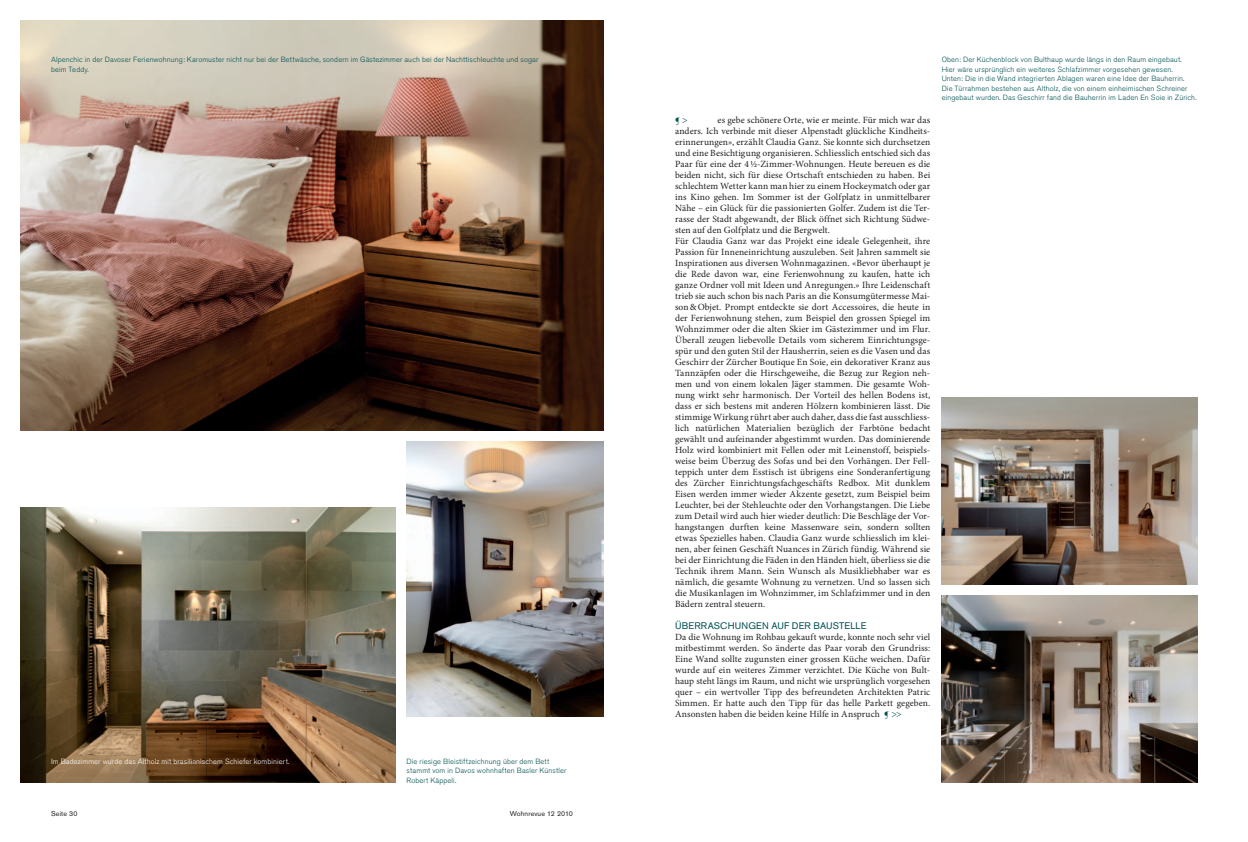
<style>
.page{position:relative;width:1248px;height:842px;background:#fff}
.page>*{position:absolute;margin:0;border:0;box-sizing:border-box;transform-origin:0 0}
.t1{font:10px "Minion Pro";color:#005052}
.t2{font:9.5px/11px "Minion Pro";letter-spacing:.005em;color:#231f20}
.t3{font:9.5px "Akzidenz Grotesk BE";letter-spacing:.02em;color:#005052}
.t4{font:300 7.5px/9.5px "Akzidenz Grotesk BE";letter-spacing:.015em;color:#005052}
.t5{font:300 7.5px "Akzidenz Grotesk BE";letter-spacing:.015em;color:#fff}
.t6{font:7px "Akzidenz Grotesk BE";letter-spacing:.02em;color:#231f20}
.s1{font-size:10px;color:#005052}
</style>
<div class="page">
<img style="left:20px;top:508px;width:375px;height:275px">
<img style="left:406px;top:442px;width:197px;height:275px">
<img style="left:941px;top:398px;width:256px;height:187px">
<img style="left:20px;top:20px;width:583px;height:411px">
<img style="left:941px;top:596px;width:256px;height:187px">
<p class="t4" style="left:51px;top:55px;width:489px">Alpenchic in der Davoser Ferienwohnung: Karomuster nicht nur bei der Bettwäsche, sondern im Gästezimmer auch bei der Nachttischleuchte und sogar beim Teddy.</p>
<p class="t5" style="left:51px;top:757px;width:240px">Im Badezimmer wurde das Altholz mit brasilianischem Schiefer kombiniert.</p>
<p class="t4" style="left:406px;top:756px;width:161px">Die riesige Bleistiftzeichnung über dem Bett stammt vom in Davos wohnhaften Basler Künstler<br>Robert Käppeli.</p>
<p class="t6" style="left:51px;top:809px;width:28px">SEITE 30</p>
<p class="t6" style="left:509px;top:809px;width:65px">WOHNREVUE 12 2010</p>
<p class="t2" style="left:675px;top:115px;width:257px;text-indent:43px">es gebe schönere Orte, wie er meinte. Für mich war das anders. Ich verbinde mit dieser Alpenstadt glückliche Kindheits&shy;erinnerungen», erzählt Claudia Ganz. Sie konnte sich durchsetzen und eine Besichtigung organisieren. Schliesslich entschied sich das Paar für eine der 4½-Zimmer-Wohnungen. Heute bereuen es die beiden nicht, sich für diese Ortschaft entschieden zu haben. Bei schlechtem Wetter kann man hier zu einem Hockeymatch oder gar ins Kino gehen. Im Sommer ist der Golfplatz in unmittelbarer Nähe – ein Glück für die passionierten Golfer. Zudem ist die Ter&shy;rasse der Stadt abgewandt, der Blick öffnet sich Richtung Südwe&shy;sten auf den Golfplatz und die Bergwelt.<br>Für Claudia Ganz war das Projekt eine ideale Gelegenheit, ihre Passion für Inneneinrichtung auszuleben. Seit Jahren sammelt sie Inspirationen aus diversen Wohnmagazinen. «Bevor überhaupt je die Rede davon war, eine Ferienwohnung zu kaufen, hatte ich ganze Ordner voll mit Ideen und Anregungen.» Ihre Leidenschaft trieb sie auch schon bis nach Paris an die Konsumgütermesse Mai&shy;son&amp;Objet. Prompt entdeckte sie dort Accessoires, die heute in der Ferienwohnung stehen, zum Beispiel den grossen Spiegel im Wohnzimmer oder die alten Skier im Gästezimmer und im Flur.<br>Überall zeugen liebevolle Details vom sicherem Einrichtungsge&shy;spür und den guten Stil der Hausherrin, seien es die Vasen und das Geschirr der Zürcher Boutique En Soie, ein dekorativer Kranz aus Tannzäpfen oder die Hirschgeweihe, die Bezug zur Region neh&shy;men und von einem lokalen Jäger stammen. Die gesamte Woh&shy;nung wirkt sehr harmonisch. Der Vorteil des hellen Bodens ist, dass er sich bestens mit anderen Hölzern kombinieren lässt. Die stimmige Wirkung rührt aber auch daher, dass die fast ausschliess&shy;lich natürlichen Materialien bezüglich der Farbtöne bedacht gewählt und aufeinander abgestimmt wurden. Das dominierende Holz wird kombiniert mit Fellen oder mit Leinenstoff, beispiels&shy;weise beim Überzug des Sofas und bei den Vorhängen. Der Fell&shy;teppich unter dem Esstisch ist übrigens eine Sonderanfertigung des Zürcher Einrichtungsfachgeschäfts Redbox. Mit dunklem Eisen werden immer wieder Akzente gesetzt, zum Beispiel beim Leuchter, bei der Stehleuchte oder den Vorhangstangen. Die Liebe zum Detail wird auch hier wieder deutlich: Die Beschläge der Vor&shy;hangstangen durften keine Massenware sein, sondern sollten etwas Spezielles haben. Claudia Ganz wurde schliesslich im klei&shy;nen, aber feinen Geschäft Nuances in Zürich fündig. Während sie bei der Einrichtung die Fäden in den Händen hielt, überliess sie die Technik ihrem Mann. Sein Wunsch als Musikliebhaber war es nämlich, die gesamte Wohnung zu vernetzen. Und so lassen sich die Musikanlagen im Wohnzimmer, im Schlafzimmer und in den Bädern zentral steuern.</p>
<p class="t3" style="left:675px;top:620px;width:14px">ÜBERR</p>
<p class="t3" style="left:707px;top:620px;width:132px">ASCH UNGEN AUF DER BAUSTE</p>
<p class="t3" style="left:850px;top:620px;width:16px">LLE</p>
<p class="t2" style="left:675px;top:632px;width:257px;text-align:justify">Da die Wohnung im Rohbau gekauft wurde, konnte noch sehr viel mitbestimmt werden. So änderte das Paar vorab den Grundriss:<br>Eine Wand sollte zugunsten einer grossen Küche weichen. Dafür wurde auf ein weiteres Zimmer verzichtet. Die Küche von Bult&shy;haup steht längs im Raum, und nicht wie ursprünglich vorgesehen quer – ein wertvoller Tipp des befreundeten Architekten Patric Simmen. Er hatte auch den Tipp für das helle Parkett gegeben.<br>Ansonsten haben die beiden keine Hilfe in Anspruch <span class="s1">¶ &gt;&gt;</span></p>
<p class="t1" style="left:675px;top:114px;width:14px">¶&gt;</p>
<p class="t4" style="left:941px;top:55px;width:256px">Oben: Der Küchenblock von Bulthaup wurde längs in den Raum eingebaut.<br>Hier wäre ursprünglich ein weiteres Schlafzimmer vorgesehen gewesen.<br>Unten: Die in die Wand integrierten Ablagen waren eine Idee der Bauherrin.<br>Die Türrahmen bestehen aus Altholz, die von einem einheimischen Schreiner eingebaut wurden. Das Geschirr fand die Bauherrin im Laden En Soie in Zürich.</p>
</div>
